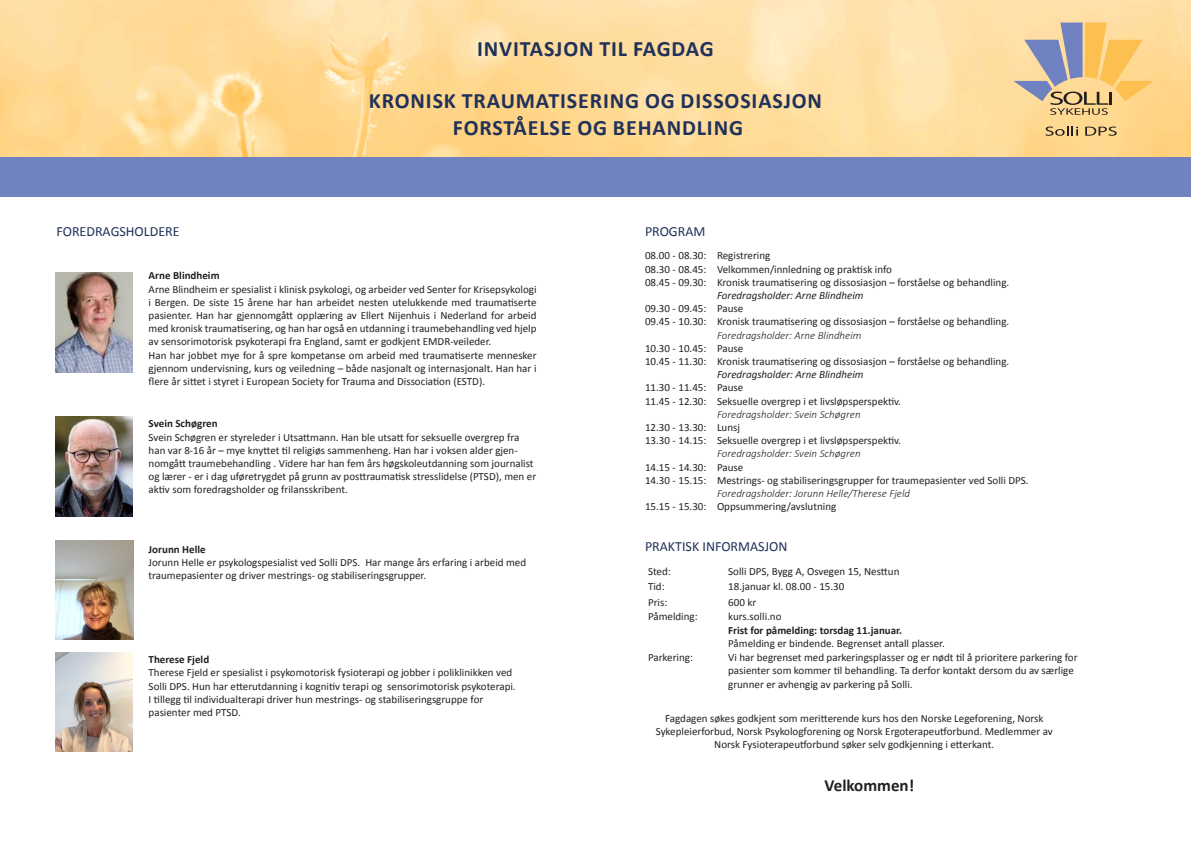
<style>
.page{position:relative;width:1191px;height:842px;background:#fff}
.page>*{position:absolute;margin:0;border:0;box-sizing:border-box;transform-origin:0 0}
.t1{font:700 22px "Calibri";letter-spacing:.04em;color:#20315a}
.t2{font:700 17px "Calibri";color:#231f20}
.t3{font:14px "Calibri";color:#20315a}
.t4{font:11px/13.2px "Calibri";color:#231f20}
.t5{font:italic 300 11px "Calibri";color:#231f20}
.t6{font:700 11px "Calibri";color:#231f20}
.t7{font:italic 11px "Calibri";color:#231f20}
</style>
<div class="page">
<img style="left:0;top:0;width:1191px;height:158px">
<div style="left:0;top:158px;width:1191px;height:39px;background:#7082c0"></div>
<svg style="left:1013px;top:23px;width:141px;height:92px;background:#dcbe8e"></svg>
<svg style="left:1045px;top:126px;width:33px;height:10px"></svg>
<svg style="left:1085px;top:127px;width:31px;height:9px"></svg>
<img style="left:55px;top:273px;width:78px;height:99px">
<img style="left:55px;top:540px;width:78px;height:99px">
<img style="left:55px;top:417px;width:78px;height:99px">
<img style="left:55px;top:653px;width:77px;height:99px">
<p class="t1" style="left:477px;top:34px;width:238px">INVITASJON TIL FAGDAG</p>
<p class="t1" style="left:369px;top:87px;width:455px">KRONISK TRAUMATISERING OG DISSOSIASJON</p>
<p class="t1" style="left:453px;top:113px;width:292px">FORSTÅELSE OG BEHANDLING</p>
<p class="t3" style="left:56px;top:222px;width:125px">FOREDRAGSHOLDERE</p>
<p class="t3" style="left:645px;top:222px;width:62px">PROGRAM</p>
<p class="t6" style="left:149px;top:269px;width:72px">Arne Blindheim</p>
<p class="t4" style="left:149px;top:282px;width:389px;text-align:justify">Arne Blindheim er spesialist i klinisk psykologi, og arbeider ved Senter for Krisepsykologi i Bergen. De siste 15 årene har han arbeidet nesten utelukkende med traumatiserte pasienter. Han har gjennomgått opplæring av Ellert Nijenhuis i Nederland for arbeid med kronisk traumatisering, og han har også en utdanning i traumebehandling ved hjelp av sensorimotorisk psykoterapi fra England, samt er godkjent EMDR-veileder.</p>
<p class="t4" style="left:149px;top:348px;width:389px;text-align:justify">Han har jobbet mye for å spre kompetanse om arbeid med traumatiserte mennesker gjennom undervisning, kurs og veiledning – både nasjonalt og internasjonalt. Han har i flere år sittet i styret i European Society for Trauma and Dissociation (ESTD).</p>
<p class="t6" style="left:149px;top:417px;width:70px">Svein Schøgren</p>
<p class="t4" style="left:149px;top:430px;width:389px">Svein Schøgren er styreleder i Utsattmann. Han ble utsatt for seksuelle overgrep fra han var 8-16 år – mye knyttet til religiøs sammenheng. Han har i voksen alder gjen&shy;nomgått traumebehandling . Videre har han fem års høgskoleutdanning som journalist og lærer - er i dag uføretrygdet på grunn av posttraumatisk stresslidelse (PTSD), men er aktiv som foredragsholder og frilansskribent.</p>
<p class="t6" style="left:149px;top:542px;width:59px">Jorunn Helle</p>
<p class="t4" style="left:149px;top:556px;width:379px">Jorunn Helle er psykologspesialist ved Solli DPS. Har mange års erfaring i arbeid med traumepasienter og driver mestrings- og stabiliseringsgrupper.</p>
<p class="t6" style="left:149px;top:653px;width:62px">Therese Fjeld</p>
<p class="t4" style="left:149px;top:666px;width:368px">Therese Fjeld er spesialist i psykomotorisk fysioterapi og jobber i poliklinikken ved<br>Solli DPS. Hun har etterutdanning i kognitiv terapi og sensorimotorisk psykoterapi.</p>
<p class="t4" style="left:149px;top:693px;width:336px">I tillegg til individualterapi driver hun mestrings- og stabiliseringsgruppe for</p>
<p class="t4" style="left:149px;top:706px;width:94px">pasienter med PTSD.</p>
<p class="t4" style="left:645px;top:249px;width:127px">08.00 - 08.30: Registrering</p>
<p class="t4" style="left:645px;top:262px;width:248px">08.30 - 08.45: Velkommen/innledning og praktisk info</p>
<p class="t4" style="left:645px;top:276px;width:366px">08.45 - 09.30: Kronisk traumatisering og dissosiasjon – forståelse og behandling.</p>
<p class="t7" style="left:717px;top:288px;width:148px">Foredragsholder: Arne Blindheim</p>
<p class="t4" style="left:645px;top:302px;width:100px">09.30 - 09.45: Pause</p>
<p class="t4" style="left:645px;top:315px;width:366px">09.45 - 10.30: Kronisk traumatisering og dissosiasjon – forståelse og behandling.</p>
<p class="t5" style="left:717px;top:328px;width:146px">Foredragsholder: Arne Blindheim</p>
<p class="t4" style="left:645px;top:342px;width:100px">10.30 - 10.45: Pause</p>
<p class="t4" style="left:645px;top:355px;width:366px">10.45 - 11.30: Kronisk traumatisering og dissosiasjon – forståelse og behandling.</p>
<p class="t7" style="left:717px;top:367px;width:148px">Foredragsholder: Arne Blindheim</p>
<p class="t4" style="left:645px;top:381px;width:100px">11.30 - 11.45: Pause</p>
<p class="t4" style="left:645px;top:394px;width:257px">11.45 - 12.30: Seksuelle overgrep i et livsløpsperspektiv.</p>
<p class="t5" style="left:717px;top:407px;width:145px">Foredragsholder: Svein Schøgren</p>
<p class="t4" style="left:645px;top:421px;width:97px">12.30 - 13.30: Lunsj</p>
<p class="t4" style="left:645px;top:434px;width:257px">13.30 - 14.15: Seksuelle overgrep i et livsløpsperspektiv.</p>
<p class="t5" style="left:717px;top:447px;width:145px">Foredragsholder: Svein Schøgren</p>
<p class="t4" style="left:645px;top:460px;width:100px">14.15 - 14.30: Pause</p>
<p class="t4" style="left:645px;top:474px;width:385px">14.30 - 15.15: Mestrings- og stabiliseringsgrupper for traumepasienter ved Solli DPS.</p>
<p class="t5" style="left:717px;top:487px;width:195px">Foredragsholder: Jorunn Helle/Therese Fjeld</p>
<p class="t4" style="left:645px;top:500px;width:193px">15.15 - 15.30: Oppsummering/avslutning</p>
<p class="t3" style="left:645px;top:537px;width:144px">PRAKTISK INFORMASJON</p>
<p class="t4" style="left:648px;top:565px;width:24px">Sted:</p>
<p class="t4" style="left:728px;top:565px;width:173px">Solli DPS, Bygg A, Osvegen 15, Nesttun</p>
<p class="t4" style="left:648px;top:579px;width:18px">Tid:</p>
<p class="t4" style="left:728px;top:579px;width:118px">18.januar kl. 08.00 - 15.30</p>
<p class="t4" style="left:648px;top:596px;width:21px">Pris:</p>
<p class="t4" style="left:728px;top:596px;width:30px">600 kr</p>
<p class="t4" style="left:648px;top:610px;width:51px">Påmelding:</p>
<p class="t4" style="left:728px;top:610px;width:55px">kurs.solli.no</p>
<p class="t6" style="left:728px;top:623px;width:175px">Frist for påmelding: torsdag 11.januar.</p>
<p class="t4" style="left:728px;top:636px;width:218px">Påmelding er bindende. Begrenset antall plasser.</p>
<p class="t4" style="left:648px;top:651px;width:46px">Parkering:</p>
<p class="t4" style="left:728px;top:651px;width:351px">Vi har begrenset med parkeringsplasser og er nødt til å prioritere parkering for pasienter som kommer til behandling. Ta derfor kontakt dersom du av særlige grunner er avhengig av parkering på Solli.</p>
<p class="t4" style="left:665px;top:712px;width:380px">Fagdagen søkes godkjent som meritterende kurs hos den Norske Legeforening, Norsk</p>
<p class="t4" style="left:656px;top:725px;width:398px;text-align:center">Sykepleierforbud, Norsk Psykologforening og Norsk Ergoterapeutforbund. Medlemmer av<br>Norsk Fysioterapeutforbund søker selv godkjenning i etterkant.</p>
<p class="t2" style="left:824px;top:775px;width:91px">Velkommen!</p>
</div>
